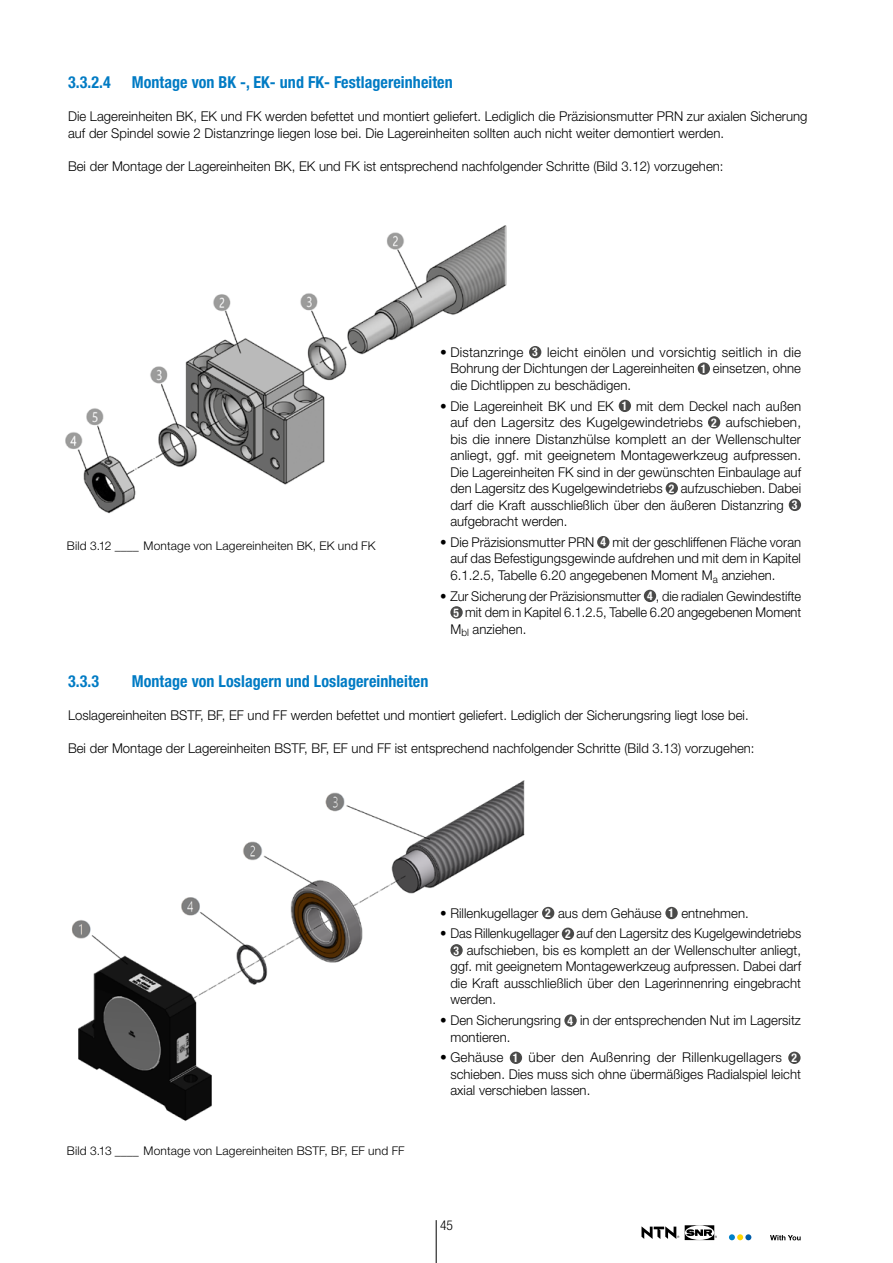
<style>
.page{position:relative;width:893px;height:1263px;background:#fff}
.page>*{position:absolute;margin:0;border:0;box-sizing:border-box;transform-origin:0 0}
.t1{font:700 condensed 16.5px "Helvetica Neue LT Std";letter-spacing:.005em;color:#007bc4}
.t2{font:300 13.5px/16.5px "Helvetica Neue LT Std";letter-spacing:.005em;color:#000}
.t3{font:300 13.5px/16.5px "Helvetica Neue LT Std";letter-spacing:.005em;color:#000;text-align:justify;scale:.95 1}
.t4{font:300 condensed 13.5px "Helvetica Neue LT Std";color:#000}
.t5{font:300 12px "Helvetica Neue LT Std";letter-spacing:.015em;color:#000}
.s1{font-weight:700;font-stretch:condensed;font-size:12px;color:#fff}
</style>
<div class="page">
<img style="left:65px;top:225px;width:442px;height:289px">
<img style="left:71px;top:780px;width:454px;height:341px">
<hr style="left:436px;top:1220px;width:1px;height:43px;background:#000">
<svg style="left:729px;top:1234px;width:22px;height:6px"></svg>
<svg style="left:770px;top:1235px;width:31px;height:5px"></svg>
<svg style="left:641px;top:1226px;width:38px;height:13px"></svg>
<svg style="left:685px;top:1225px;width:32px;height:15px"></svg>
<div style="left:529px;top:346px;width:12px;height:12px;background:#4a4a49;border-radius:50%"></div>
<div style="left:698px;top:362px;width:12px;height:13px;background:#4a4a49;border-radius:50%"></div>
<div style="left:619px;top:400px;width:12px;height:12px;background:#4a4a49;border-radius:50%"></div>
<div style="left:708px;top:416px;width:12px;height:12px;background:#4a4a49;border-radius:50%"></div>
<div style="left:666px;top:482px;width:12px;height:12px;background:#4a4a49;border-radius:50%"></div>
<div style="left:789px;top:499px;width:12px;height:12px;background:#4a4a49;border-radius:50%"></div>
<div style="left:597px;top:536px;width:12px;height:12px;background:#4a4a49;border-radius:50%"></div>
<div style="left:644px;top:590px;width:12px;height:12px;background:#4a4a49;border-radius:50%"></div>
<svg style="left:450px;top:606px;width:13px;height:13px"></svg>
<div style="left:542px;top:907px;width:12px;height:12px;background:#4a4a49;border-radius:50%"></div>
<div style="left:665px;top:907px;width:13px;height:12px;background:#4a4a49;border-radius:50%"></div>
<div style="left:562px;top:927px;width:12px;height:13px;background:#4a4a49;border-radius:50%"></div>
<div style="left:450px;top:944px;width:13px;height:12px;background:#4a4a49;border-radius:50%"></div>
<svg style="left:564px;top:1014px;width:13px;height:13px"></svg>
<div style="left:510px;top:1052px;width:12px;height:12px;background:#4a4a49;border-radius:50%"></div>
<div style="left:788px;top:1052px;width:13px;height:12px;background:#4a4a49;border-radius:50%"></div>
<p class="t1" style="left:68px;top:72px;width:44px">3.3.2.4</p>
<p class="t1" style="left:132px;top:72px;width:322px">Montage von BK -, EK- und FK- Festlagereinheiten</p>
<p class="t2" style="left:68px;top:108px;width:741px">Die Lagereinheiten BK, EK und FK werden befettet und montiert geliefert. Lediglich die Präzisionsmutter PRN zur axialen Sicherung auf der Spindel sowie 2 Distanzringe liegen lose bei. Die Lagereinheiten sollten auch nicht weiter demontiert werden.</p>
<p class="t2" style="left:68px;top:157px;width:657px">Bei der Montage der Lagereinheiten BK, EK und FK ist entsprechend nachfolgender Schritte (Bild 3.12) vorzugehen:</p>
<p class="t5" style="left:67px;top:538px;width:310px">Bild 3.12 ____ Montage von Lagereinheiten BK, EK und FK</p>
<p class="t2" style="left:450px;top:343px;width:352px;text-align:justify;text-indent:-10px">• Distanzringe <span class="s1">3</span> leicht einölen und vorsichtig seitlich in die Bohrung der Dichtungen der Lagereinheiten <span class="s1">1</span> einsetzen, ohne die Dichtlippen zu beschädigen.</p>
<p class="t2" style="left:450px;top:397px;width:352px;text-indent:-10px">• Die Lagereinheit BK und EK <span class="s1">1</span> mit dem Deckel nach außen auf den Lagersitz des Kugelgewindetriebs <span class="s1">2</span> aufschieben, bis die innere Distanzhülse komplett an der Wellenschulter anliegt, ggf. mit geeignetem Montagewerkzeug aufpressen.<br>Die Lagereinheiten FK sind in der gewünschten Einbaulage auf den Lagersitz des Kugelgewindetriebs <span class="s1">2</span> aufzuschieben. Dabei darf die Kraft ausschließlich über den äußeren Distanzring <span class="s1">3 </span>aufgebracht werden.</p>
<p class="t2" style="left:450px;top:533px;width:352px;text-align:justify;text-indent:-10px">• Die Präzisionsmutter PRN <span class="s1">4</span> mit der geschliffenen Fläche voran auf das Befestigungsgewinde aufdrehen und mit dem in Kapitel 6.1.2.5, Tabelle 6.20 angegebenen Moment M<sub>a</sub> anziehen.</p>
<p class="t3" style="left:450px;top:587px;width:371px;text-indent:-10px">• Zur Sicherung der Präzisionsmutter <span class="s1">4</span> , die radialen Gewindestifte <span class="s1">5</span> mit dem in Kapitel 6.1.2.5, Tabelle 6.20 angegebenen Moment M<sub>bl</sub> anziehen.</p>
<p class="t1" style="left:68px;top:671px;width:33px">3.3.3</p>
<p class="t1" style="left:132px;top:671px;width:298px">Montage von Loslagern und Loslagereinheiten</p>
<p class="t2" style="left:68px;top:706px;width:682px">Loslagereinheiten BSTF, BF, EF und FF werden befettet und montiert geliefert. Lediglich der Sicherungsring liegt lose bei.</p>
<p class="t2" style="left:68px;top:739px;width:688px">Bei der Montage der Lagereinheiten BSTF, BF, EF und FF ist entsprechend nachfolgender Schritte (Bild 3.13) vorzugehen:</p>
<p class="t5" style="left:67px;top:1143px;width:339px">Bild 3.13 ____ Montage von Lagereinheiten BSTF, BF, EF und FF</p>
<p class="t2" style="left:440px;top:904px;width:310px">• Rillenkugellager <span class="s1">2</span> aus dem Gehäuse <span class="s1">1</span> entnehmen.</p>
<p class="t3" style="left:450px;top:925px;width:371px;text-indent:-10px">• Das Rillenkugellager <span class="s1">2</span> auf den Lagersitz des Kugelgewindetriebs <span class="s1">3</span> aufschieben, bis es komplett an der Wellenschulter anliegt, ggf. mit geeignetem Montagewerkzeug aufpressen. Dabei darf die Kraft ausschließlich über den Lagerinnenring eingebracht werden.</p>
<p class="t2" style="left:450px;top:1012px;width:352px;text-indent:-10px">• Den Sicherungsring <span class="s1">4</span> in der entsprechenden Nut im Lagersitz montieren.</p>
<p class="t2" style="left:450px;top:1049px;width:352px;text-indent:-10px">• Gehäuse <span class="s1">1</span> über den Außenring der Rillenkugellagers <span class="s1">2 </span>schieben. Dies muss sich ohne übermäßiges Radialspiel leicht axial verschieben lassen.</p>
<p class="t4" style="left:440px;top:1217px;width:14px">45</p>
</div>
